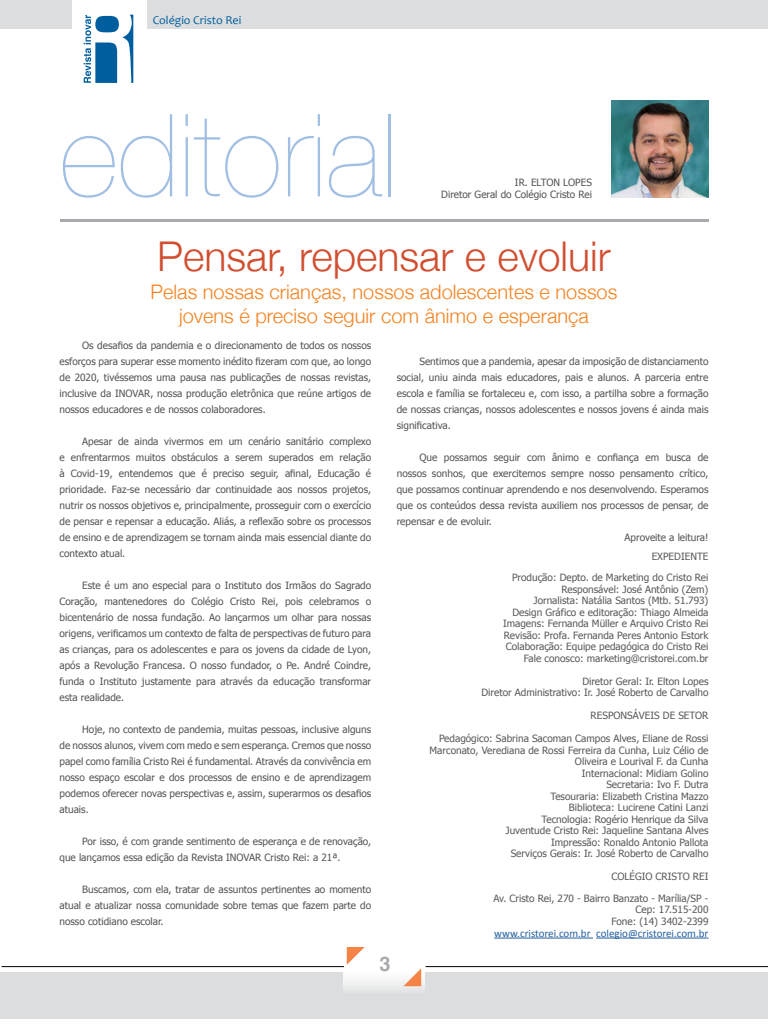
<style>
.page{position:relative;width:768px;height:1024px;background:#fff}
.page>*{position:absolute;margin:0;border:0;box-sizing:border-box;transform-origin:0 0}
.t1{font:200 115px "Helvetica Neue";color:#a1bee3}
.t2{font:300 41px "Helvetica Neue";color:#d14e30}
.t3{font:300 20px/24px "Helvetica Neue";color:#f58220;text-align:center}
.t4{font:700 20px "Helvetica";color:#a7a9ac}
.t5{font:12px "Candara";color:#005e9e}
.t6{font:11px "Calibri";color:#215e9e}
.t7{font:10px/16px "Tahoma";color:#545456;text-align:justify}
.t8{font:10px/11.5px "Tahoma";color:#58595b;text-align:right}
</style>
<div class="page">
<img style="left:611px;top:100px;width:97px;height:98px">
<div style="left:0;top:972px;width:768px;height:47px;background:#dcddde"></div>
<div style="left:343px;top:948px;width:81px;height:48px;background:linear-gradient(to bottom,#fff,#e6e6e6)"></div>
<div style="left:0;top:0;width:768px;height:28px;background:#dcddde"></div>
<div style="left:73px;top:0;width:74px;height:96px;background:#fff"></div>
<svg style="left:347px;top:947px;width:18px;height:18px"></svg>
<svg style="left:403px;top:968px;width:18px;height:18px"></svg>
<hr style="left:426px;top:966px;width:342px;height:1px;background:#000">
<hr style="left:2px;top:966px;width:342px;height:1px;background:#000">
<svg style="left:84px;top:15px;width:49px;height:68px"></svg>
<hr style="left:60px;top:220px;width:648px;height:2px;background:#a7a9ac">
<hr style="left:494px;top:938px;width:99px;height:1px;background:#215e9e">
<hr style="left:596px;top:938px;width:112px;height:1px;background:#215e9e">
<p class="t5" style="left:153px;top:13px;width:90px">Colégio Cristo Rei</p>
<h1 class="t1" style="left:60px;top:66px;width:338px">editorial</h1>
<p class="t7" style="left:515px;top:174px;width:79px">IR. ELTON LOPES</p>
<p class="t7" style="left:441px;top:186px;width:152px">Diretor Geral do Colégio Cristo Rei</p>
<h2 class="t2" style="left:157px;top:224px;width:455px">Pensar, repensar e evoluir</h2>
<h3 class="t3" style="left:151px;top:279px;width:468px">Pelas nossas crianças, nossos adolescentes e nossos jovens é preciso seguir com ânimo e esperança</h3>
<p class="t7" style="left:60px;top:336px;width:313px;text-indent:23px">Os desafios da pandemia e o direcionamento de todos os nossos esforços para superar esse momento inédito fizeram com que, ao longo de 2020, tivéssemos uma pausa nas publicações de nossas revistas, inclusive da INOVAR, nossa produção eletrônica que reúne artigos de nossos educadores e de nossos colaboradores.</p>
<p class="t7" style="left:60px;top:432px;width:313px;text-indent:23px">Apesar de ainda vivermos em um cenário sanitário complexo e enfrentarmos muitos obstáculos a serem superados em relação à Covid-19, entendemos que é preciso seguir, afinal, Educação é prioridade. Faz-se necessário dar continuidade aos nossos projetos, nutrir os nossos objetivos e, principalmente, prosseguir com o exercício de pensar e repensar a educação. Aliás, a reflexão sobre os processos de ensino e de aprendizagem se tornam ainda mais essencial diante do contexto atual.</p>
<p class="t7" style="left:60px;top:576px;width:313px;text-indent:23px">Este é um ano especial para o Instituto dos Irmãos do Sagrado Coração, mantenedores do Colégio Cristo Rei, pois celebramos o bicentenário de nossa fundação. Ao lançarmos um olhar para nossas origens, verificamos um contexto de falta de perspectivas de futuro para as crianças, para os adolescentes e para os jovens da cidade de Lyon, após a Revolução Francesa. O nosso fundador, o Pe. André Coindre, funda o Instituto justamente para através da educação transformar esta realidade.</p>
<p class="t7" style="left:60px;top:720px;width:313px;text-indent:23px">Hoje, no contexto de pandemia, muitas pessoas, inclusive alguns de nossos alunos, vivem com medo e sem esperança. Cremos que nosso papel como família Cristo Rei é fundamental. Através da convivência em nosso espaço escolar e dos processos de ensino e de aprendizagem podemos oferecer novas perspectivas e, assim, superarmos os desafios atuais.</p>
<p class="t7" style="left:60px;top:832px;width:313px;text-indent:23px">Por isso, é com grande sentimento de esperança e de renovação, que lançamos essa edição da Revista INOVAR Cristo Rei: a 21ª.</p>
<p class="t7" style="left:60px;top:880px;width:313px;text-indent:23px">Buscamos, com ela, tratar de assuntos pertinentes ao momento atual e atualizar nossa comunidade sobre temas que fazem parte do nosso cotidiano escolar.</p>
<p class="t7" style="left:397px;top:352px;width:313px;text-indent:23px">Sentimos que a pandemia, apesar da imposição de distanciamento social, uniu ainda mais educadores, pais e alunos. A parceria entre escola e família se fortaleceu e, com isso, a partilha sobre a formação de nossas crianças, nossos adolescentes e nossos jovens é ainda mais significativa.</p>
<p class="t7" style="left:419px;top:448px;width:291px">Que possamos seguir com ânimo e confiança em busca de</p>
<p class="t7" style="left:397px;top:464px;width:313px">nossos sonhos, que exercitemos sempre nosso pensamento crítico,</p>
<p class="t7" style="left:397px;top:480px;width:313px">que possamos continuar aprendendo e nos desenvolvendo. Esperamos</p>
<p class="t7" style="left:397px;top:496px;width:313px">que os conteúdos dessa revista auxiliem nos processos de pensar, de</p>
<p class="t7" style="left:397px;top:512px;width:96px">repensar e de evoluir.</p>
<p class="t7" style="left:625px;top:528px;width:85px">Aproveite a leitura!</p>
<h3 class="t4" style="left:380px;top:948px;width:13px">3</h3>
<p class="t8" style="left:512px;top:545px;width:198px;line-height:21.5px">EXPEDIENTE<br>Produção: Depto. de Marketing do Cristo Rei</p>
<p class="t8" style="left:503px;top:583px;width:207px">Responsável: José Antônio (Zem)<br>Jornalista: Natália Santos (Mtb. 51.793)<br>Design Gráfico e editoração: Thiago Almeida Imagens: Fernanda Müller e Arquivo Cristo Rei Revisão: Profa. Fernanda Peres Antonio Estork Colaboração: Equipe pedagógica do Cristo Rei Fale conosco: marketing@cristorei.com.br</p>
<p class="t8" style="left:482px;top:675px;width:228px">Diretor Geral: Ir. Elton Lopes<br>Diretor Administrativo: Ir. José Roberto de Carvalho</p>
<p class="t8" style="left:591px;top:709px;width:119px">RESPONSÁVEIS DE SETOR</p>
<p class="t8" style="left:430px;top:732px;width:280px">Pedagógico: Sabrina Sacoman Campos Alves, Eliane de Rossi Marconato, Verediana de Rossi Ferreira da Cunha, Luiz Célio de Oliveira e Lourival F. da Cunha<br>Internacional: Midiam Golino<br>Secretaria: Ivo F. Dutra<br>Tesouraria: Elizabeth Cristina Mazzo<br>Biblioteca: Lucirene Catini Lanzi<br>Tecnologia: Rogério Henrique da Silva<br>Juventude Cristo Rei: Jaqueline Santana Alves<br>Impressão: Ronaldo Antonio Pallota<br>Serviços Gerais: Ir. José Roberto de Carvalho</p>
<p class="t8" style="left:493px;top:865px;width:217px;line-height:21.5px">COLÉGIO CRISTO REI<br>Av. Cristo Rei, 270 - Bairro Banzato - Marília/SP -</p>
<p class="t8" style="left:612px;top:903px;width:98px">Cep: 17.515-200<br>Fone: (14) 3402-2399</p>
<p class="t6" style="left:494px;top:926px;width:216px">www.cristorei.com.br colegio@cristorei.com.br</p>
</div>
